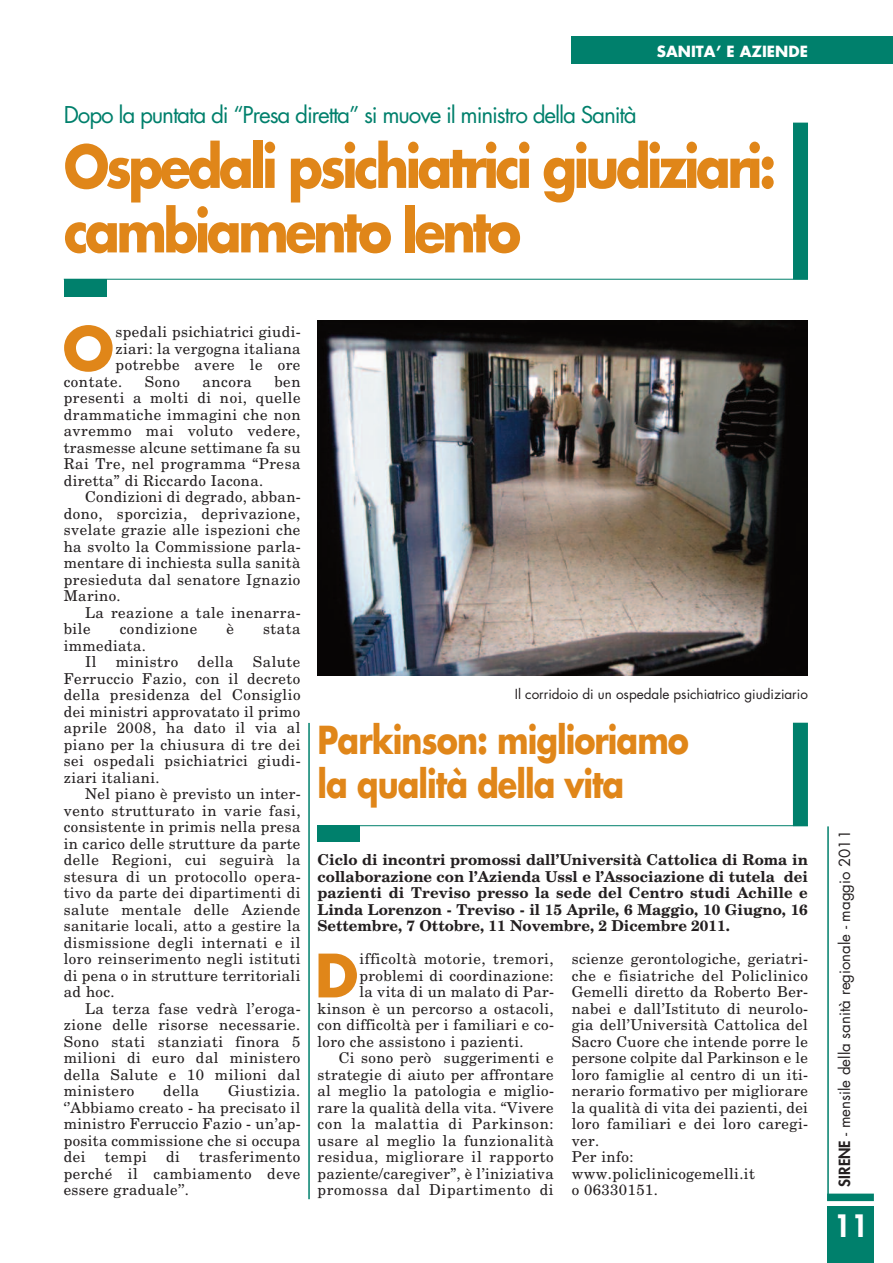
<style>
.page{position:relative;width:893px;height:1263px;background:#fff}
.page>*{position:absolute;margin:0;border:0;box-sizing:border-box;transform-origin:0 0}
.t1{font:700 58.2px "Futura";color:#e08619}
.t2{font:700 57px/64.5px "Futura";letter-spacing:-.07em;color:#e08619;scale:.9 1}
.t3{font:700 37.5px/43.5px "Futura";letter-spacing:-.03em;color:#e08619;scale:.85 1}
.t4{font:800 30px "Futura";color:#fff}
.t5{font:22.5px "Futura";letter-spacing:-.05em;color:#00806c}
.t6{font:15px/16.5px "New Century Schlbk";letter-spacing:.025em;color:#231f20;text-align:justify}
.t7{font:700 15px/16.5px "New Century Schlbk";color:#231f20;text-align:justify}
.t8{font:15px "New Century Schlbk";letter-spacing:.045em;color:#231f20}
.t9{font:15px "Futura";color:#231f20}
.t10{font:700 15px "Futura";color:#fff}
.t11{font:13.5px "Futura";color:#231f20}
.s1{font-weight:800}
</style>
<div class="page">
<div style="left:827px;top:1193px;width:47px;height:8px;background:#00806c"></div>
<hr style="left:827px;top:826px;width:2px;height:375px;background:#00806c">
<div style="left:827px;top:1207px;width:47px;height:56px;background:#00806c"></div>
<div style="left:571px;top:37px;width:322px;height:27px;background:#00806c"></div>
<img style="left:317px;top:321px;width:491px;height:355px">
<hr style="left:308px;top:723px;width:2px;height:476px;background:#00806c">
<div style="left:64px;top:279px;width:42px;height:17px;background:#00806c"></div>
<hr style="left:64px;top:279px;width:744px;height:1px;background:#00806c">
<div style="left:793px;top:123px;width:15px;height:156px;background:#00806c"></div>
<div style="left:317px;top:825px;width:43px;height:17px;background:#00806c"></div>
<hr style="left:317px;top:825px;width:491px;height:1px;background:#00806c">
<div style="left:793px;top:723px;width:15px;height:103px;background:#00806c"></div>
<p class="t10" style="left:657px;top:44px;width:152px">SANITA’ E AZIENDE</p>
<h3 class="t5" style="left:64px;top:105px;width:574px">Dopo la puntata di “Presa diretta” si muove il ministro della Sanità</h3>
<h2 class="t2" style="left:64px;top:139px;width:793px">Ospedali psichiatrici giudiziari: cambiamento lento</h2>
<h1 class="t1" style="left:63px;top:322px;width:53px">O</h1>
<p class="t6" style="left:116px;top:324px;width:187px">spedali psichiatrici giudi-</p>
<p class="t6" style="left:116px;top:340px;width:186px">ziari: la vergogna italiana</p>
<p class="t6" style="left:116px;top:357px;width:186px">potrebbe avere le ore</p>
<p class="t6" style="left:64px;top:373px;width:60px">contate.</p>
<p class="t6" style="left:145px;top:373px;width:37px">Sono</p>
<p class="t6" style="left:203px;top:373px;width:51px">ancora</p>
<p class="t6" style="left:64px;top:373px;width:238px;text-indent:211px">ben presenti a molti di noi, quelle drammatiche immagini che non avremmo mai voluto vedere, trasmesse alcune settimane fa su Rai Tre, nel programma “Presa diretta” di Riccardo Iacona.</p>
<p class="t6" style="left:64px;top:489px;width:239px;text-indent:21px">Condizioni di degrado, abban&shy;dono, sporcizia, deprivazione, svelate grazie alle ispezioni che ha svolto la Commissione parla&shy;mentare di inchiesta sulla sanità presieduta dal senatore Ignazio Marino.</p>
<p class="t6" style="left:64px;top:604px;width:239px;text-indent:21px">La reazione a tale inenarra&shy;bile</p>
<p class="t6" style="left:120px;top:621px;width:79px">condizione</p>
<p class="t6" style="left:226px;top:621px;width:9px">è</p>
<p class="t6" style="left:263px;top:621px;width:39px">stata</p>
<p class="t6" style="left:85px;top:637px;width:63px;text-indent:-21px">immediata.<br>Il</p>
<p class="t6" style="left:64px;top:654px;width:239px;text-indent:189px">Salute Ferruccio Fazio, con il decreto della presidenza del Consiglio dei ministri approvatato il primo aprile 2008, ha dato il via al piano per la chiusura di tre dei sei ospedali psichiatrici giudi&shy;ziari italiani.</p>
<p class="t6" style="left:64px;top:786px;width:239px;text-indent:21px">Nel piano è previsto un inter&shy;vento strutturato in varie fasi, consistente in primis nella presa in carico delle strutture da parte delle Regioni, cui seguirà la stesura di un protocollo opera&shy;tivo da parte dei dipartimenti di salute mentale delle Aziende sanitarie locali, atto a gestire la dismissione degli internati e il loro reinserimento negli istituti di pena o in strutture territoriali ad hoc.</p>
<p class="t6" style="left:64px;top:1000px;width:239px;text-indent:21px">La terza fase vedrà l’eroga&shy;zione delle risorse necessarie.<br>Sono stati stanziati finora 5 milioni di euro dal ministero della Salute e 10 milioni dal ministero</p>
<p class="t6" style="left:116px;top:654px;width:64px">ministro</p>
<p class="t6" style="left:198px;top:654px;width:37px">della</p>
<p class="t6" style="left:64px;top:1083px;width:239px;text-indent:164px">Giustizia. ‘’Abbiamo creato - ha precisato il ministro Ferruccio Fazio - un’ap&shy;posita commissione che si occupa dei</p>
<p class="t6" style="left:163px;top:1083px;width:38px">della</p>
<p class="t6" style="left:64px;top:1149px;width:238px;text-indent:135px">trasferimento perché il cambiamento deve essere graduale’’.</p>
<p class="t6" style="left:105px;top:1149px;width:44px">tempi</p>
<p class="t6" style="left:166px;top:1149px;width:15px">di</p>
<p class="t11" style="left:515px;top:687px;width:295px">Il corridoio di un ospedale psichiatrico giudiziario</p>
<h3 class="t3" style="left:317px;top:721px;width:439px">Parkinson: miglioriamo la qualità della vita</h3>
<p class="t7" style="left:317px;top:852px;width:492px">Ciclo di incontri promossi dall’Università Cattolica di Roma in collaborazione con l’Azienda Ussl e l’Associazione di tutela dei pazienti di Treviso presso la sede del Centro studi Achille e Linda Lorenzon - Treviso - il 15 Aprile, 6 Maggio, 10 Giugno, 16<br>Settembre, 7 Ottobre, 11 Novembre, 2 Dicembre 2011.</p>
<h1 class="t1" style="left:315px;top:949px;width:45px">D</h1>
<p class="t6" style="left:359px;top:951px;width:196px">ifficoltà motorie, tremori,</p>
<p class="t6" style="left:359px;top:967px;width:196px">problemi di coordinazione:</p>
<p class="t6" style="left:359px;top:984px;width:196px">la vita di un malato di Par-</p>
<p class="t6" style="left:317px;top:1000px;width:238px">kinson è un percorso a ostacoli,</p>
<p class="t6" style="left:317px;top:1017px;width:238px">con difficoltà per i familiari e co-</p>
<p class="t6" style="left:317px;top:1033px;width:208px">loro che assistono i pazienti.</p>
<p class="t6" style="left:339px;top:1050px;width:216px">Ci sono però suggerimenti e</p>
<p class="t6" style="left:317px;top:1066px;width:238px">strategie di aiuto per affrontare</p>
<p class="t6" style="left:317px;top:1083px;width:238px">al meglio la patologia e miglio-</p>
<p class="t6" style="left:317px;top:1099px;width:238px">rare la qualità della vita. “Vivere</p>
<p class="t8" style="left:317px;top:1115px;width:238px">con la malattia di Parkinson:</p>
<p class="t6" style="left:317px;top:1132px;width:238px">usare al meglio la funzionalità</p>
<p class="t8" style="left:317px;top:1148px;width:238px">residua, migliorare il rapporto</p>
<p class="t6" style="left:317px;top:1165px;width:238px">paziente/caregiver”, è l’iniziativa</p>
<p class="t8" style="left:317px;top:1181px;width:238px">promossa dal Dipartimento di</p>
<p class="t6" style="left:572px;top:951px;width:238px;text-align:left">scienze gerontologiche, geriatri&shy;che e fisiatriche del Policlinico<br>Gemelli diretto da Roberto Ber&shy;nabei e dall’Istituto di neurolo&shy;gia dell’Università Cattolica del<br>Sacro Cuore che intende porre le persone colpite dal Parkinson e le loro famiglie al centro di un iti&shy;nerario formativo per migliorare la qualità di vita dei pazienti, dei loro familiari e dei loro caregi&shy;ver.<br>Per info: www.policlinicogemelli.it<br>o 06330151.</p>
<p class="t9" style="left:838px;top:1186px;width:358px;rotate:-90deg"><span class="s1">SIRENE</span> - mensile della sanità regionale - maggio 2011</p>
<h3 class="t4" style="left:834px;top:1212px;width:36px">11</h3>
</div>
